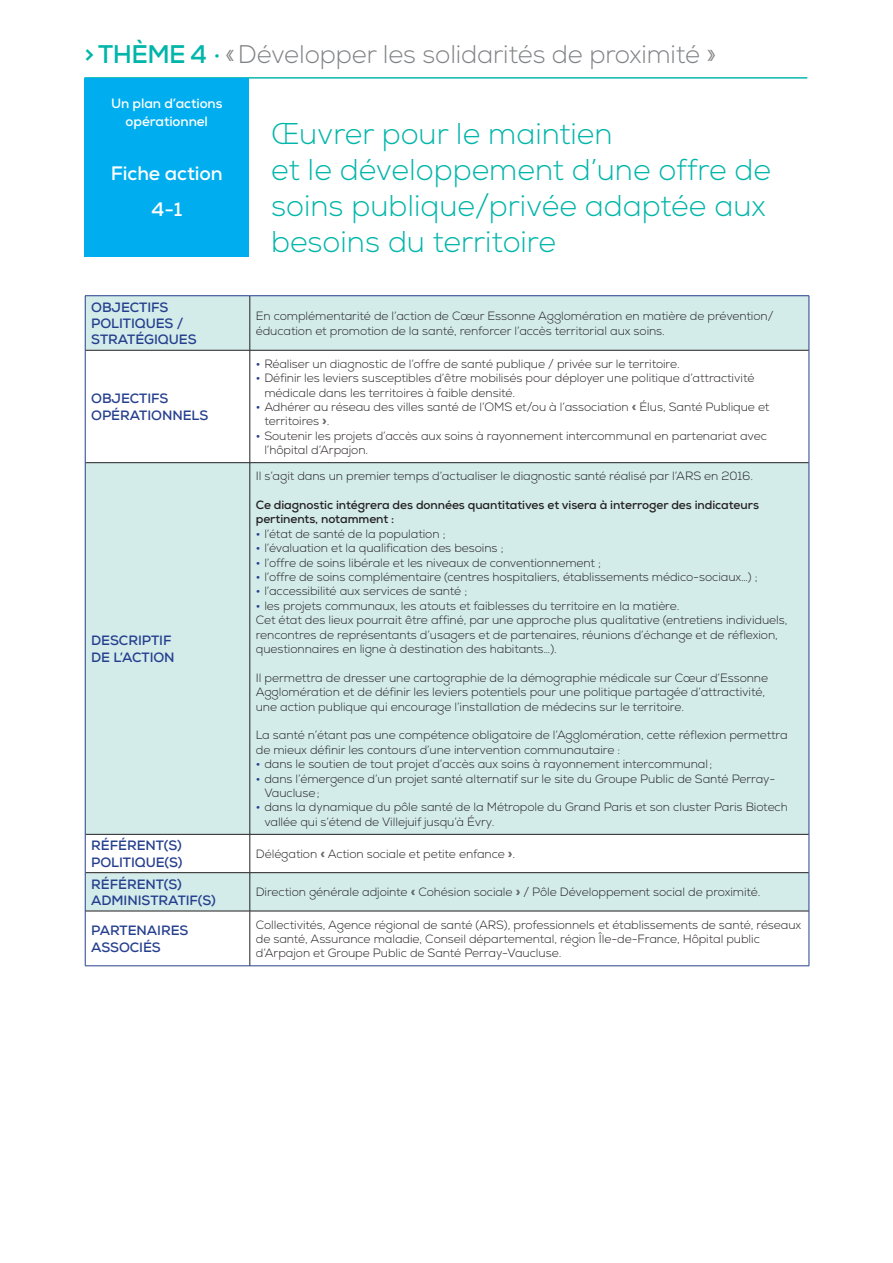
<style>
.page{position:relative;width:893px;height:1263px;background:#fff}
.page>*{position:absolute;margin:0;border:0;box-sizing:border-box;transform-origin:0 0}
.t1{font:300 30px/36px "Nexa";color:#00b5a9}
.t2{font:300 25.5px "Nexa";letter-spacing:-.005em;color:#808285}
.t3{font:700 19.5px/36px "Nexa";letter-spacing:-.005em;color:#fff;text-align:center}
.t4{font:700 13.5px/16.2px "Nexa";letter-spacing:-.005em;color:#253f8e}
.t5{font:700 13.5px/18px "Nexa";letter-spacing:-.005em;color:#fff;text-align:center}
.t6{font:300 12px/14.4px "Nexa";letter-spacing:-.005em;color:#231f20}
.t7{font:700 12px/14.4px "Nexa";letter-spacing:-.005em;color:#231f20}
.s1{font-weight:700;color:#00b5a9}
.s2{font-weight:700;color:#253f8e}
</style>
<div class="page">
<svg style="left:86px;top:296px;width:723px;height:615px;fill:#d3ecea"></svg>
<hr style="left:250px;top:350px;width:559px;height:1px;background:#231f20">
<hr style="left:85px;top:462px;width:165px;height:1px;background:#231f20">
<hr style="left:250px;top:462px;width:559px;height:1px;background:#231f20">
<hr style="left:85px;top:834px;width:165px;height:1px;background:#231f20">
<hr style="left:250px;top:834px;width:559px;height:1px;background:#231f20">
<hr style="left:85px;top:872px;width:165px;height:1px;background:#231f20">
<hr style="left:250px;top:872px;width:559px;height:1px;background:#231f20">
<hr style="left:85px;top:911px;width:165px;height:1px;background:#231f20">
<hr style="left:250px;top:911px;width:559px;height:1px;background:#231f20">
<hr style="left:85px;top:296px;width:1px;height:54px;background:#253f8e">
<hr style="left:250px;top:296px;width:1px;height:54px;background:#231f20">
<hr style="left:85px;top:295px;width:165px;height:1px;background:#253f8e">
<hr style="left:250px;top:295px;width:559px;height:1px;background:#253f8e">
<hr style="left:809px;top:296px;width:1px;height:54px;background:#253f8e">
<hr style="left:85px;top:350px;width:1px;height:113px;background:#253f8e">
<hr style="left:809px;top:350px;width:1px;height:113px;background:#253f8e">
<hr style="left:85px;top:463px;width:1px;height:371px;background:#253f8e">
<hr style="left:809px;top:463px;width:1px;height:371px;background:#253f8e">
<hr style="left:85px;top:834px;width:1px;height:39px;background:#253f8e">
<hr style="left:809px;top:834px;width:1px;height:39px;background:#253f8e">
<hr style="left:85px;top:873px;width:1px;height:38px;background:#253f8e">
<hr style="left:809px;top:873px;width:1px;height:38px;background:#253f8e">
<hr style="left:85px;top:911px;width:1px;height:55px;background:#253f8e">
<hr style="left:809px;top:911px;width:1px;height:55px;background:#253f8e">
<hr style="left:85px;top:965px;width:165px;height:1px;background:#253f8e">
<hr style="left:250px;top:965px;width:559px;height:1px;background:#253f8e">
<hr style="left:85px;top:350px;width:165px;height:1px;background:#231f20">
<hr style="left:250px;top:350px;width:1px;height:112px;background:#231f20">
<hr style="left:250px;top:463px;width:1px;height:371px;background:#231f20">
<hr style="left:250px;top:834px;width:1px;height:38px;background:#231f20">
<hr style="left:250px;top:873px;width:1px;height:38px;background:#231f20">
<hr style="left:250px;top:911px;width:1px;height:55px;background:#231f20">
<hr style="left:84px;top:77px;width:723px;height:2px;background:#00b5a9">
<div style="left:84px;top:79px;width:165px;height:178px;background:#00aeef"></div>
<h2 class="t2" style="left:84px;top:39px;width:633px"><span class="s1">&gt; THÈME 4 ·</span> «Développer les solidarités de proximité »</h2>
<p class="t5" style="left:111px;top:94px;width:113px">Un plan d’actions opérationnel</p>
<h3 class="t3" style="left:111px;top:155px;width:113px">Fiche action<br>1-4</h3>
<h1 class="t1" style="left:271px;top:116px;width:502px">Œuvrer pour le maintien<br>et le développement d’une offre de soins publique/privée adaptée aux besoins du territoire</h1>
<h3 class="t3" style="left:152px;top:191px;width:32px">4-1</h3>
<p class="t4" style="left:91px;top:299px;width:107px">OBJECTIFS<br>POLITIQUES /<br>STRATÉGIQUES</p>
<p class="t6" style="left:256px;top:309px;width:519px">En complémentarité de l’action de Cœur Essonne Agglomération en matière de prévention/ éducation et promotion de la santé, renforcer l’accès territorial aux soins.</p>
<p class="t4" style="left:91px;top:391px;width:119px">OBJECTIFS<br>OPÉRATIONNELS</p>
<p class="t4" style="left:91px;top:633px;width:85px">DESCRIPTIF<br>DE L’ACTION</p>
<p class="t6" style="left:256px;top:357px;width:425px"><span class="s2">•</span> Réaliser un diagnostic de l’offre de santé publique / privée sur le territoire.</p>
<p class="t6" style="left:264px;top:371px;width:492px;text-indent:-9px"><span class="s2">•</span> Définir les leviers susceptibles d’être mobilisés pour déployer une politique d’attractivité médicale dans les territoires à faible densité.</p>
<p class="t6" style="left:264px;top:400px;width:507px;text-indent:-9px"><span class="s2">•</span> Adhérer au réseau des villes santé de l’OMS et/ou à l’association « Élus, Santé Publique et territoires ».</p>
<p class="t6" style="left:264px;top:429px;width:504px;text-indent:-9px"><span class="s2">•</span> Soutenir les projets d’accès aux soins à rayonnement intercommunal en partenariat avec l’hôpital d’Arpajon.</p>
<p class="t6" style="left:256px;top:469px;width:499px">Il s’agit dans un premier temps d’actualiser le diagnostic santé réalisé par l’ARS en 2016.</p>
<p class="t7" style="left:256px;top:498px;width:505px">Ce diagnostic intégrera des données quantitatives et visera à interroger des indicateurs pertinents, notamment :</p>
<p class="t6" style="left:256px;top:527px;width:191px"><span class="s2">•</span> l’état de santé de la population ;</p>
<p class="t6" style="left:256px;top:541px;width:249px"><span class="s2">•</span> l’évaluation et la qualification des besoins ;</p>
<p class="t6" style="left:256px;top:556px;width:347px"><span class="s2">•</span> l’offre de soins libérale et les niveaux de conventionnement ;</p>
<p class="t6" style="left:256px;top:570px;width:503px"><span class="s2">•</span> l’offre de soins complémentaire (centres hospitaliers, établissements médico-sociaux…) ;</p>
<p class="t6" style="left:256px;top:584px;width:213px"><span class="s2">•</span> l’accessibilité aux services de santé ;</p>
<p class="t6" style="left:256px;top:599px;width:533px"><span class="s2">•</span> les projets communaux, les atouts et faiblesses du territoire en la matière.<br>Cet état des lieux pourrait être affiné, par une approche plus qualitative (entretiens individuels, rencontres de représentants d’usagers et de partenaires, réunions d’échange et de réflexion, questionnaires en ligne à destination des habitants…).</p>
<p class="t6" style="left:256px;top:671px;width:514px">Il permettra de dresser une cartographie de la démographie médicale sur Cœur d’Essonne<br>Agglomération et de définir les leviers potentiels pour une politique partagée d’attractivité, une action publique qui encourage l’installation de médecins sur le territoire.</p>
<p class="t6" style="left:256px;top:728px;width:533px">La santé n’étant pas une compétence obligatoire de l’Agglomération, cette réflexion permettra de mieux définir les contours d’une intervention communautaire :</p>
<p class="t6" style="left:256px;top:757px;width:458px"><span class="s2">•</span> dans le soutien de tout projet d’accès aux soins à rayonnement intercommunal;</p>
<p class="t6" style="left:264px;top:772px;width:512px;text-indent:-9px"><span class="s2">•</span> dans l’émergence d’un projet santé alternatif sur le site du Groupe Public de Santé Perray-<br>Vaucluse;</p>
<p class="t6" style="left:264px;top:800px;width:525px;text-indent:-9px"><span class="s2">•</span> dans la dynamique du pôle santé de la Métropole du Grand Paris et son cluster Paris Biotech vallée qui s’étend de Villejuif jusqu’à Évry.</p>
<p class="t4" style="left:91px;top:838px;width:93px">RÉFÉRENT(S)<br>POLITIQUE(S)</p>
<p class="t6" style="left:256px;top:847px;width:261px">Délégation « Action sociale et petite enfance ».</p>
<p class="t4" style="left:91px;top:876px;width:126px">RÉFÉRENT(S)<br>ADMINISTRATIF(S)</p>
<p class="t6" style="left:256px;top:885px;width:506px">Direction générale adjointe « Cohésion sociale » / Pôle Développement social de proximité.</p>
<p class="t4" style="left:91px;top:922px;width:99px">PARTENAIRES<br>ASSOCIÉS</p>
<p class="t6" style="left:256px;top:917px;width:547px">Collectivités, Agence régional de santé (ARS), professionnels et établissements de santé, réseaux de santé, Assurance maladie, Conseil départemental, région Île-de-France, Hôpital public d’Arpajon et Groupe Public de Santé Perray-Vaucluse.</p>
</div>
